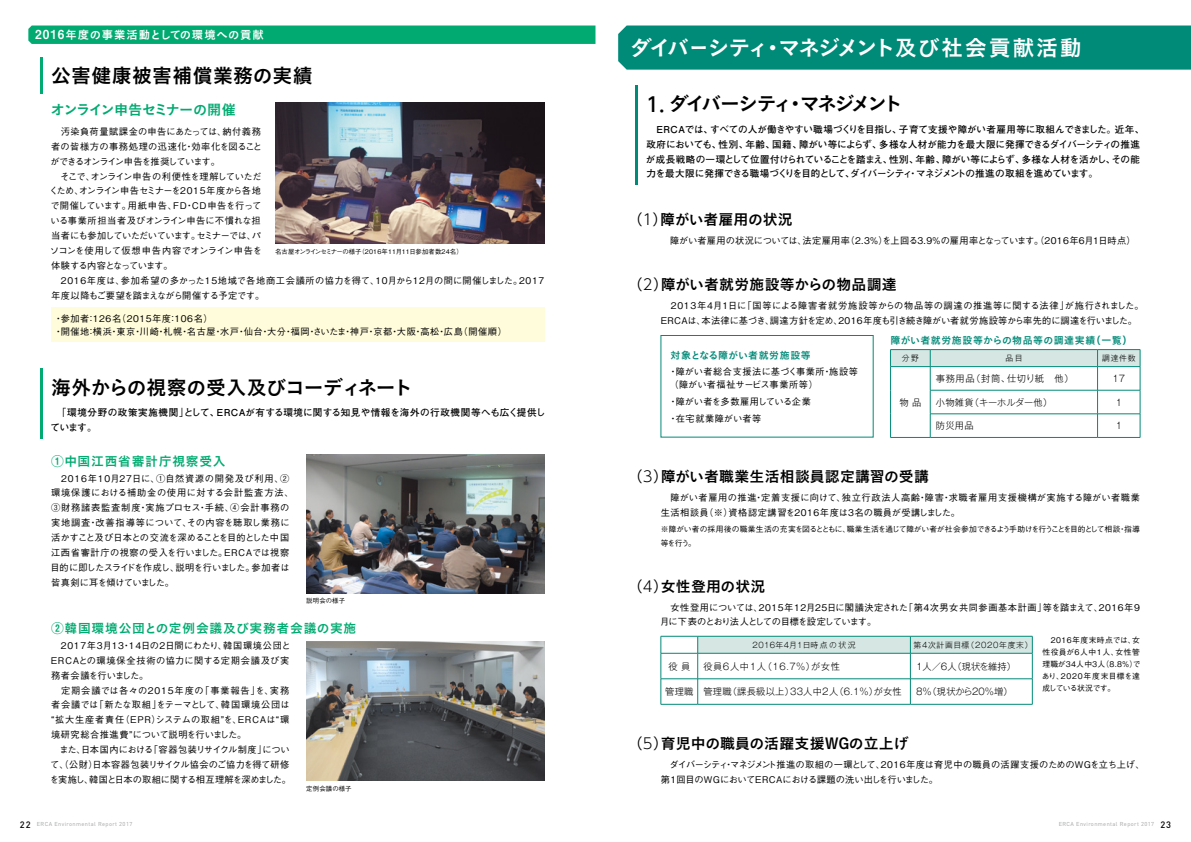
<style>
.page{position:relative;width:1191px;height:842px;background:#fff}
.page>*{position:absolute;margin:0;border:0;box-sizing:border-box;transform-origin:0 0}
.t1{font:22px "Koburina Go Std N W6";letter-spacing:-.03em;color:#fff}
.t2{font:19.8px "Koburina Go Std N W6";letter-spacing:-.015em;color:#000}
.t3{font:19.8px "Koburina Go Std N W6";letter-spacing:-.17em;color:#000}
.t4{font:19.8px "Koburina Go Std N W6";letter-spacing:.02em;color:#000}
.t5{font:14.9px "Koburina Go Std N W6";color:#000}
.t6{font:14.9px "Koburina Go Std N W6";letter-spacing:.02em;color:#000}
.t7{font:14.2px "Koburina Go Std N W6";letter-spacing:-.06em;color:#00aa71}
.t8{font:12.8px "Koburina Go Std N W6";letter-spacing:.06em;color:#00aa71}
.t9{font:11.3px "Koburina Go Std N W6";letter-spacing:.06em;color:#fff}
.t10{font:9.9px "Koburina Go Std N W6";letter-spacing:.06em;color:#008a78}
.t11{font:9.9px "Koburina Go Std N W6";letter-spacing:.035em;color:#008a78}
.t12{font:700 9.6px/14.9px "Futo Go B101 Pr 6";letter-spacing:-.015em;color:#000}
.t13{font:700 9.6px/14.9px "Futo Go B101 Pr 6";letter-spacing:.04em;color:#000}
.t14{font:500 9.2px/14.9px "Gothic BBB Pr 6";letter-spacing:.02em;color:#000}
.t15{font:500 9.2px/14.9px "Gothic BBB Pr 6";letter-spacing:-.015em;color:#000}
.t16{font:500 9.2px/14.9px "Gothic BBB Pr 6";letter-spacing:.06em;color:#000}
.t17{font:500 9.2px/14.9px "Gothic BBB Pr 6";letter-spacing:.04em;color:#000}
.t18{font:500 9.2px/14.9px "Gothic BBB Pr 6";letter-spacing:-.025em;color:#000}
.t19{font:500 9.2px "Gothic BBB Pr 6";color:#000}
.t20{font:300 9.2px "Gothic MB101 Pr 6";letter-spacing:.02em;color:#000}
.t21{font:300 9.2px "Gothic MB101 Pr 6";letter-spacing:.045em;color:#000}
.t22{font:300 9.2px "Gothic MB101 Pr 6";letter-spacing:.07em;color:#000}
.t23{font:300 9.2px "Gothic MB101 Pr 6";color:#000}
.t24{font:300 9.2px "Gothic MB101 Pr 6";letter-spacing:-.065em;color:#000}
.t25{font:500 7.8px/12px "Gothic BBB Pr 6";letter-spacing:-.03em;color:#000}
.t26{font:300 7.8px "Gothic MB101 Pr 6";letter-spacing:.09em;color:#000}
.t27{font:300 7.8px "Gothic MB101 Pr 6";letter-spacing:.05em;color:#000}
.t28{font:500 6.4px "Gothic BBB Pr 6";letter-spacing:.02em;color:#000}
.t29{font:5.7px "DIN";letter-spacing:.07em;color:#a1a2a2}
.s1{font-family:"Midashi Go Pr 6 MB31";font-size:12.5px}
.s2{font-family:"Midashi Go Pr 6 MB31"}
.s3{font-family:"UD Shin Go Pro";font-weight:500}
.s4{font-family:"Koburina Go Std N W3"}
.s5{font-family:"UD Shin Go Pro";font-weight:300}
.s6{font-weight:500;font-size:9.2px;color:#000}
</style>
<div class="page">
<div style="left:51px;top:308px;width:493px;height:34px;background:#fffcdb"></div>
<div style="left:618px;top:26px;width:573px;height:44px;background:#008a78"></div>
<svg style="left:660px;top:636px;width:373px;height:68px"></svg>
<hr style="left:660px;top:704px;width:37px;height:1px;background:#008a78">
<hr style="left:697px;top:704px;width:213px;height:1px;background:#008a78">
<hr style="left:910px;top:704px;width:122px;height:1px;background:#008a78">
<hr style="left:635px;top:85px;width:3px;height:99px;background:#008a78">
<hr style="left:890px;top:349px;width:40px;height:1px;background:#008a78">
<hr style="left:930px;top:349px;width:167px;height:1px;background:#008a78">
<hr style="left:1097px;top:349px;width:43px;height:1px;background:#008a78">
<svg style="left:890px;top:350px;width:250px;height:87px"></svg>
<hr style="left:890px;top:437px;width:40px;height:1px;background:#008a78">
<hr style="left:930px;top:437px;width:167px;height:1px;background:#008a78">
<hr style="left:1097px;top:437px;width:43px;height:1px;background:#008a78">
<div style="left:660px;top:335px;width:213px;height:102px;border:1px solid #008a78"></div>
<div style="left:28px;top:26px;width:567px;height:18px;background:#00aa71"></div>
<img style="left:306px;top:454px;width:238px;height:139px">
<img style="left:306px;top:641px;width:238px;height:139px">
<img style="left:275px;top:102px;width:269px;height:141px">
<hr style="left:40px;top:57px;width:3px;height:37px;background:#00aa71">
<hr style="left:40px;top:369px;width:3px;height:70px;background:#00aa71">
<p class="t9" style="left:35px;top:26px;width:230px"><span class="s1">2016</span>年度の事業活動としての環境への貢献</p>
<h2 class="t4" style="left:51px;top:60px;width:263px">公害健康被害補償業務の実績</h2>
<h3 class="t7" style="left:51px;top:98px;width:187px">オンライン申告セミナーの開催</h3>
<p class="t15" style="left:49px;top:123px;width:496px">　汚染負荷量賦課金の申告にあたっては、納付義務<br>者の皆様方の事務処理の迅速化・効率化を図ること<br>ができるオンライン申告を推奨しています。<br>　そこで、オンライン申告の利便性を理解していただ<br>くため、オンライン申告セミナーを2015年度から各地<br>で開催しています。用紙申告、ＦＤ・ＣＤ申告を行って<br>いる事業所担当者及びオンライン申告に不慣れな担<br>当者にも参加していただいています。セミナーでは、パ<br>ソコンを使用して仮想申告内容でオンライン申告を<br>体験する内容となっています。<br>　2016年度は、参加希望の多かった15地域で各地商工会議所の協力を得て、10月から12月の間に開催しました。2017年度以降もご要望を踏まえながら開催する予定です。</p>
<p class="t28" style="left:275px;top:246px;width:189px">名古屋オンラインセミナーの様子（2016年11月11日参加者数24名）</p>
<p class="t16" style="left:54px;top:311px;width:454px;line-height:13.5px">・参加者：126名（2015年度：106名）<br>・開催地：横浜・東京・川崎・札幌・名古屋・水戸・仙台・大分・福岡・さいたま・神戸・京都・大阪・高松・広島（開催順）</p>
<h2 class="t2" style="left:51px;top:372px;width:363px">海外からの視察の受入及びコーディネート</h2>
<p class="t13" style="left:51px;top:405px;width:496px">　「環境分野の政策実施機関」として、ＥＲＣＡが有する環境に関する知見や情報を海外の行政機関等へも広く提供しています。</p>
<h3 class="t8" style="left:51px;top:451px;width:176px"><span class="s2">①</span>中国江西省審計庁視察受入</h3>
<p class="t14" style="left:50px;top:470px;width:245px">　2016年10月27日に、①自然資源の開発及び利用、②環境保護における補助金の使用に対する会計監査方法、<br>③財務諸表監査制度・実施プロセス・手続、④会計事務の実地調査・改善指導等について、その内容を聴取し業務に活かすこと及び日本との交流を深めることを目的とした中国江西省審計庁の視察の受入を行いました。ＥＲＣＡでは視察目的に即したスライドを作成し、説明を行いました。参加者は皆真剣に耳を傾けていました。</p>
<h3 class="t8" style="left:51px;top:618px;width:307px"><span class="s2">②</span>韓国環境公団との定例会議及び実務者会議の実施</h3>
<p class="t14" style="left:50px;top:637px;width:243px">　2017年3月13・14日の2日間にわたり、韓国環境公団と<br>ＥＲＣＡとの環境保全技術の協力に関する定期会議及び実務者会議を行いました。<br>　定期会議では各々の2015年度の「事業報告」を、実務者会議では「新たな取組」をテーマとして、韓国環境公団は“拡大生産者責任（ＥＰＲ）システムの取組”を、ＥＲＣＡは“環境研究総合推進費”について説明を行いました。<br>　また、日本国内における「容器包装リサイクル制度」について、（公財）日本容器包装リサイクル協会のご協力を得て研修を実施し、韓国と日本の取組に関する相互理解を深めました。</p>
<p class="t28" style="left:306px;top:595px;width:40px">説明会の様子</p>
<p class="t28" style="left:306px;top:783px;width:47px">定例会議の様子</p>
<h1 class="t1" style="left:630px;top:31px;width:453px">ダイバーシティ・マネジメント及び社会貢献活動</h1>
<h2 class="t3" style="left:643px;top:88px;width:261px"><span class="s3">１</span>．ダイバーシティ・マネジメント</h2>
<p class="t12" style="left:646px;top:121px;width:500px">　ERCAでは、すべての人が働きやすい職場づくりを目指し、子育て支援や障がい者雇用等に取組んできました。近年、政府においても、性別、年齢、国籍、障がい等によらず、多様な人材が能力を最大限に発揮できるダイバーシティの推進が成長戦略の一環として位置付けられていることを踏まえ、性別、年齢、障がい等によらず、多様な人材を活かし、その能力を最大限に発揮できる職場づくりを目的として、ダイバーシティ・マネジメントの推進の取組を進めています。</p>
<h3 class="t5" style="left:628px;top:208px;width:167px"><span class="s4">（</span><span class="s5">１</span><span class="s4">）</span>障がい者雇用の状況</h3>
<p class="t19" style="left:660px;top:233px;width:476px">　障がい者雇用の状況については、法定雇用率（2.3％）を上回る3.9％の雇用率となっています。（2016年6月1日時点）</p>
<h3 class="t6" style="left:628px;top:273px;width:270px"><span class="s4">（</span><span class="s5">2</span><span class="s4">）</span>障がい者就労施設等からの物品調達</h3>
<p class="t17" style="left:660px;top:297px;width:484px">　2013年4月1日に「国等による障害者就労施設等からの物品等の調達の推進等に関する法律」が施行されました。<br>ERCAは、本法律に基づき、調達方針を定め、2016年度も引き続き障がい者就労施設等から率先的に調達を行いました。</p>
<p class="t11" style="left:670px;top:347px;width:142px">対象となる障がい者就労施設等</p>
<p class="t14" style="left:668px;top:364px;width:191px;line-height:12.8px">・障がい者総合支援法に基づく事業所・施設等（障がい者福祉サービス事業所等）</p>
<p class="t14" style="left:668px;top:392px;width:144px;line-height:17px">・障がい者を多数雇用している企業・在宅就業障がい者等</p>
<p class="t10" style="left:890px;top:333px;width:243px">障がい者就労施設等からの物品等の調達実績（一覧）</p>
<p class="t26" style="left:901px;top:352px;width:19px">分野</p>
<p class="t26" style="left:1005px;top:352px;width:18px">品目</p>
<p class="t26" style="left:1102px;top:352px;width:35px">調達件数</p>
<p class="t20" style="left:899px;top:394px;width:23px">物品</p>
<p class="t22" style="left:936px;top:371px;width:139px">事務用品（封筒、仕切り紙　他）</p>
<p class="t20" style="left:1112px;top:371px;width:14px">17</p>
<p class="t23" style="left:936px;top:394px;width:118px">小物雑貨（キーホルダー他）</p>
<p class="t20" style="left:1115px;top:394px;width:8px">1</p>
<p class="t20" style="left:936px;top:418px;width:39px">防災用品</p>
<p class="t20" style="left:1115px;top:418px;width:8px">1</p>
<h3 class="t6" style="left:628px;top:465px;width:303px"><span class="s4">（</span><span class="s5">3</span><span class="s4">）</span>障がい者職業生活相談員認定講習の受講</h3>
<p class="t16" style="left:660px;top:490px;width:481px">　障がい者雇用の推進・定着支援に向けて、独立行政法人高齢・障害・求職者雇用支援機構が実施する障がい者職業生活相談員（※）資格認定講習を2016年度は3名の職員が受講しました。</p>
<p class="t25" style="left:660px;top:521px;width:481px;line-height:14.2px">※障がい者の採用後の職業生活の充実を図るとともに、職業生活を通じて障がい者が社会参加できるよう手助けを行うことを目的として相談・指導等を行う。</p>
<h3 class="t5" style="left:628px;top:575px;width:139px"><span class="s4">（</span><span class="s5">4</span><span class="s4">）</span>女性登用の状況</h3>
<p class="t15" style="left:660px;top:599px;width:483px">　女性登用については、2015年12月25日に閣議決定された「第４次男女共同参画基本計画」等を踏まえて、2016年９月に下表のとおり法人としての目標を設定しています。</p>
<p class="t25" style="left:1041px;top:633px;width:100px;text-align:justify">　2016年度末時点では、女性役員が６人中１人、女性管理職が34人中３人（8.8％）であり、2020年度末目標を達成している状況です。</p>
<p class="t27" style="left:752px;top:638px;width:104px">2016年4月1日時点の状況</p>
<p class="t26" style="left:913px;top:638px;width:120px">第4次計画目標（2020年度末）</p>
<p class="t20" style="left:668px;top:658px;width:23px">役員</p>
<p class="t21" style="left:703px;top:658px;width:138px">役員６人中１人（16.7％）が女性</p>
<p class="t24" style="left:914px;top:658px;width:103px">１人／６人（現状を維持）</p>
<p class="t20" style="left:665px;top:684px;width:238px">管理職 管理職（課長級以上）33人中２人（6.1％）が女性</p>
<p class="t20" style="left:914px;top:684px;width:99px">８％（現状から20％増）</p>
<h3 class="t5" style="left:628px;top:732px;width:282px"><span class="s4">（</span><span class="s5">5</span><span class="s4">）</span>育児中の職員の活躍支援WGの立上げ</h3>
<p class="t18" style="left:660px;top:756px;width:485px">　ダイバーシティ・マネジメント推進の取組の一環として、2016年度は育児中の職員の活躍支援のためのＷＧを立ち上げ、第１回目のＷＧにおいてERCAにおける課題の洗い出しを行いました。</p>
<p class="t29" style="left:20px;top:821px;width:114px"><span class="s6">22</span> ERCA Environmental Report 2017</p>
<p class="t29" style="left:1058px;top:821px;width:114px">ERCA Environmental Report 2017 <span class="s6">23</span></p>
</div>
